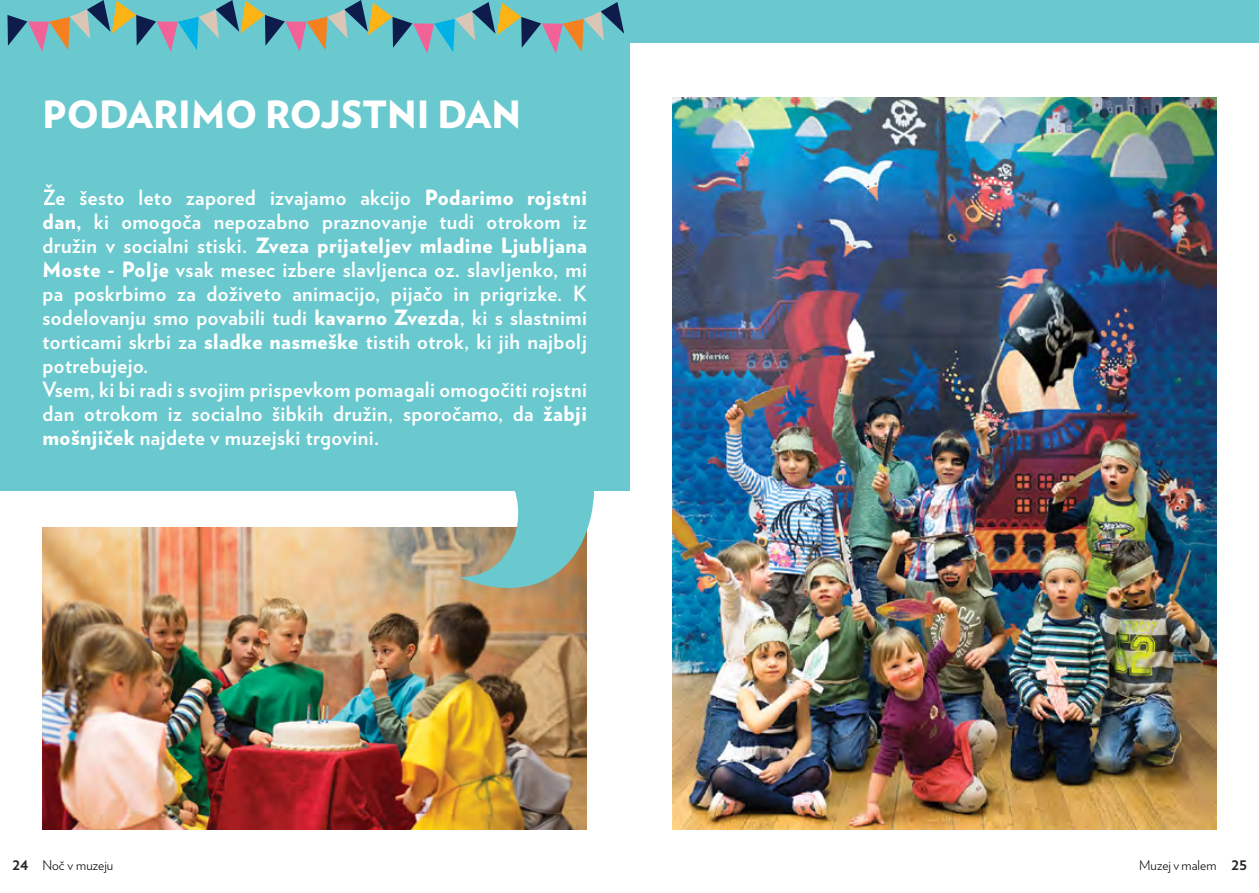
<style>
.page{position:relative;width:1259px;height:893px;background:#fff}
.page>*{position:absolute;margin:0;border:0;box-sizing:border-box;transform-origin:0 0}
.t1{font:900 37.5px "Verlag";color:#fff}
.t2{font:700 21px/24px "Verlag";letter-spacing:.02em;color:#fff}
.t3{font:300 13.5px "Verlag";color:#000}
.s1{font-weight:900}
.s2{font-weight:700;font-size:16.5px;color:#292829}
</style>
<div class="page">
<div style="left:0;top:0;width:629px;height:490px;background:#69c9ce"></div>
<div style="left:0;top:0;width:1259px;height:43px;background:#69c9ce"></div>
<img style="left:43px;top:528px;width:544px;height:301px">
<img style="left:672px;top:98px;width:544px;height:731px">
<svg style="left:8px;top:0;width:616px;height:54px"></svg>
<svg style="left:458px;top:490px;width:140px;height:120px"></svg>
<h1 class="t1" style="left:43px;top:83px;width:480px">PODARIMO ROJSTNI DAN</h1>
<p class="t2" style="left:43px;top:184px;width:546px">Že šesto leto zapored izvajamo akcijo <span class="s1">Podarimo rojstni dan,</span> ki omogoča nepozabno praznovanje tudi otrokom iz družin v socialni stiski. <span class="s1">Zveza prijateljev mladine Ljubljana Moste - Polje</span> vsak mesec izbere slavljenca oz. slavljenko, mi pa poskrbimo za doživeto animacijo, pijačo in prigrizke. K sodelovanju smo povabili tudi <span class="s1">kavarno Zvezda</span>, ki s slastnimi torticami skrbi za <span class="s1">sladke nasmeške</span> tistih otrok, ki jih najbolj potrebujejo.<br>Vsem, ki bi radi s svojim prispevkom pomagali omogočiti rojstni dan otrokom iz socialno šibkih družin, sporočamo, da <span class="s1">žabji mošnjiček</span> najdete v muzejski trgovini.</p>
<p class="t3" style="left:13px;top:856px;width:102px"><span class="s2">24</span> Noč v muzeju</p>
<p class="t3" style="left:1139px;top:856px;width:109px">Muzej v malem <span class="s2">25</span></p>
</div>
